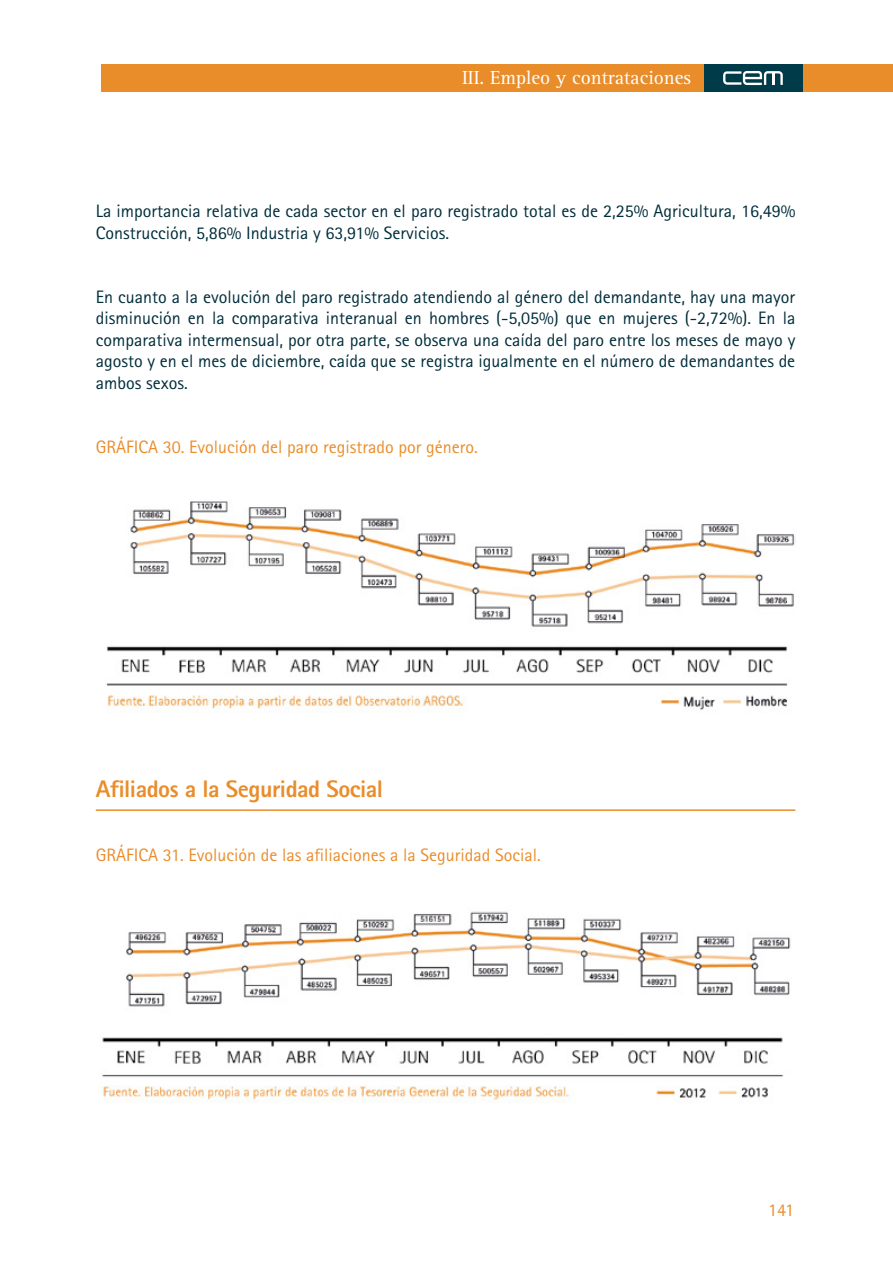
<style>
.page{position:relative;width:893px;height:1263px;background:#fff}
.page>*{position:absolute;margin:0;border:0;box-sizing:border-box;transform-origin:0 0}
.t1{font:800 24px "Rotis Sans Serif Std";letter-spacing:-.02em;color:#e98d2b}
.t2{font:19.5px "Rotis Serif Std";color:#fff}
.t3{font:18px/21.6px "Rotis Sans Serif Std";color:#002d3b}
.t4{font:18px "Rotis Sans Serif Std";color:#e98d2b}
</style>
<div class="page">
<div style="left:101px;top:64px;width:792px;height:27px;background:#e98d2b"></div>
<div style="left:704px;top:64px;width:98px;height:27px;background:#003b4a"></div>
<svg style="left:723px;top:71px;width:60px;height:14px"></svg>
<hr style="left:96px;top:809px;width:699px;height:2px;background:#e98d2b">
<img style="left:106px;top:501px;width:689px;height:211px">
<img style="left:102px;top:911px;width:689px;height:192px">
<p class="t2" style="left:462px;top:66px;width:230px">III. Empleo y contrataciones</p>
<p class="t3" style="left:96px;top:200px;width:701px">La importancia relativa de cada sector en el paro registrado total es de 2,25% Agricultura, 16,49%<br>Construcción, 5,86% Industria y 63,91% Servicios.</p>
<p class="t3" style="left:96px;top:286px;width:701px;text-align:justify">En cuanto a la evolución del paro registrado atendiendo al género del demandante, hay una mayor disminución en la comparativa interanual en hombres (-5,05%) que en mujeres (-2,72%). En la comparativa intermensual, por otra parte, se observa una caída del paro entre los meses de mayo y agosto y en el mes de diciembre, caída que se registra igualmente en el número de demandantes de ambos sexos.</p>
<p class="t4" style="left:96px;top:436px;width:21px">Gráfica</p>
<p class="t4" style="left:163px;top:436px;width:316px">30. Evolución del paro registrado por género.</p>
<h1 class="t1" style="left:96px;top:773px;width:289px">Afiliados a la Seguridad Social</h1>
<p class="t4" style="left:96px;top:844px;width:21px">Gráfica</p>
<p class="t4" style="left:163px;top:844px;width:379px">31. Evolución de las afiliaciones a la Seguridad Social.</p>
<p class="t4" style="left:768px;top:1199px;width:27px">141</p>
</div>
